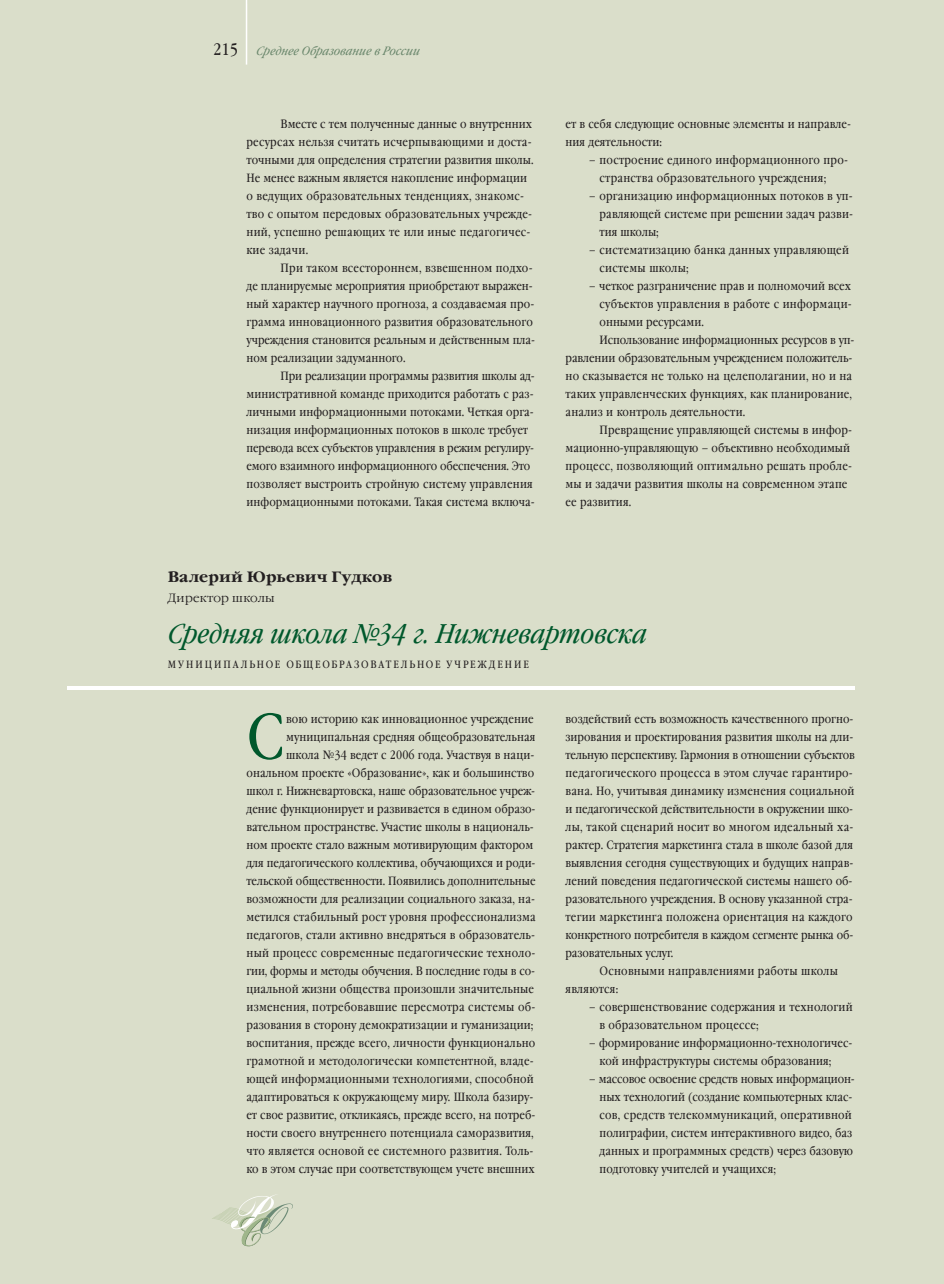
<style>
.page{position:relative;width:944px;height:1284px;background:#fff}
.page>*{position:absolute;margin:0;border:0;box-sizing:border-box;transform-origin:0 0}
.t1{font:63.45px "Garamond Book Narrow C";color:#00582c}
.t2{font:italic 27px "Garamond Book Narrow C";color:#00582c}
.t3{font:700 15px "Garamond C";letter-spacing:.02em;color:#231f20}
.t4{font:12px/18px "Garamond Book Narrow C";letter-spacing:.005em;color:#231f20}
.t5{font:italic 12px "Garamond Book Narrow C";letter-spacing:.01em;color:#69866b}
.t6{font:300 12px "Garamond C";letter-spacing:.025em;color:#231f20}
.t7{font:10.5px "Garamond Book Narrow C";letter-spacing:.205em;color:#231f20}
.s1{font-style:normal;font-size:16.5px;color:#231f20}
</style>
<div class="page">
<div style="left:0;top:0;width:943px;height:1284px;background:#dadeca"></div>
<hr style="left:68px;top:686px;width:786px;height:4px;background:#fff">
<svg style="left:212px;top:1194px;width:81px;height:52px"></svg>
<hr style="left:246px;top:0;width:1px;height:65px;background:#fff">
<p class="t5" style="left:213px;top:44px;width:210px"><span class="s1">2 1 5</span> Среднее Образование в России</p>
<p class="t4" style="left:246px;top:116px;width:288px;text-indent:34px">Вместе с тем полученные данные о внутренних ресурсах нельзя считать исчерпывающими и доста&shy;точными для определения стратегии развития школы.<br>Не менее важным является накопление информации о ведущих образовательных тенденциях, знакомс&shy;тво с опытом передовых образовательных учрежде&shy;ний, успешно решающих те или иные педагогичес&shy;кие задачи.</p>
<p class="t4" style="left:246px;top:260px;width:290px;text-indent:34px">При таком всестороннем, взвешенном подхо&shy;де планируемые мероприятия приобретают выражен&shy;ный характер научного прогноза, а создаваемая про&shy;грамма инновационного развития образовательного учреждения становится реальным и действенным пла&shy;ном реализации задуманного.</p>
<p class="t4" style="left:246px;top:368px;width:290px;text-indent:34px">При реализации программы развития школы ад&shy;министративной команде приходится работать с раз&shy;личными информационными потоками. Четкая орга&shy;низация информационных потоков в школе требует перевода всех субъектов управления в режим регулиру&shy;емого взаимного информационного обеспечения. Это позволяет выстроить стройную систему управления информационными потоками. Такая система включа-</p>
<p class="t4" style="left:565px;top:116px;width:287px">ет в себя следующие основные элементы и направле&shy;ния деятельности:</p>
<p class="t4" style="left:599px;top:152px;width:250px;text-indent:-11px">– построение единого информационного про&shy;странства образовательного учреждения;</p>
<p class="t4" style="left:599px;top:188px;width:255px;text-align:justify;text-indent:-11px">– организацию информационных потоков в уп&shy;равляющей системе при решении задач разви&shy;тия школы;</p>
<p class="t4" style="left:599px;top:242px;width:251px;text-indent:-11px">– систематизацию банка данных управляющей системы школы;</p>
<p class="t4" style="left:589px;top:278px;width:263px">– четкое разграничение прав и полномочий всех</p>
<p class="t4" style="left:599px;top:296px;width:254px">субъектов управления в работе с информаци-</p>
<p class="t4" style="left:599px;top:314px;width:106px">онными ресурсами.</p>
<p class="t4" style="left:599px;top:332px;width:256px">Использование информационных ресурсов в уп-</p>
<p class="t4" style="left:565px;top:350px;width:288px">равлении образовательным учреждением положитель-</p>
<p class="t4" style="left:565px;top:368px;width:288px">но сказывается не только на целеполагании, но и на</p>
<p class="t4" style="left:565px;top:386px;width:288px">таких управленческих функциях, как планирование,</p>
<p class="t4" style="left:565px;top:404px;width:181px">анализ и контроль деятельности.</p>
<p class="t4" style="left:599px;top:422px;width:254px">Превращение управляющей системы в инфор-</p>
<p class="t4" style="left:565px;top:440px;width:286px">мационно-управляющую – объективно необходимый</p>
<p class="t4" style="left:565px;top:458px;width:288px">процесс, позволяющий оптимально решать пробле-</p>
<p class="t4" style="left:565px;top:476px;width:283px">мы и задачи развития школы на современном этапе</p>
<p class="t4" style="left:565px;top:494px;width:67px">ее развития.</p>
<p class="t3" style="left:168px;top:568px;width:226px">Валерий Юрьевич Гудков</p>
<p class="t6" style="left:168px;top:591px;width:108px">Директор школы</p>
<h2 class="t2" style="left:168px;top:618px;width:482px">Средняя школа №34 г. Нижневартовска</h2>
<p class="t7" style="left:168px;top:658px;width:21px">Муници</p>
<p class="t7" style="left:223px;top:658px;width:43px">па льное</p>
<p class="t7" style="left:286px;top:658px;width:10px">общеобра</p>
<p class="t7" style="left:354px;top:658px;width:16px">зова</p>
<p class="t7" style="left:386px;top:658px;width:40px">тельное</p>
<p class="t7" style="left:446px;top:658px;width:26px">учреждение</p>
<h1 class="t1" style="left:246px;top:701px;width:39px">С</h1>
<p class="t4" style="left:246px;top:710px;width:291px;text-align:right">вою историю как инновационное учреждение муниципальная средняя общеобразовательная<br>школа №34 ведет с 2006 года. Участвуя в наци&shy;ональном проекте «Образование», как и большинство школ г. Нижневартовска, наше образовательное учреж&shy;дение функционирует и развивается в едином образо&shy;вательном пространстве. Участие школы в националь&shy;ном проекте стало важным мотивирующим фактором для педагогического коллектива, обучающихся и роди&shy;тельской общественности. Появились дополнительные возможности для реализации социального заказа, на&shy;метился стабильный рост уровня профессионализма педагогов, стали активно внедряться в образователь&shy;ный процесс современные педагогические техноло&shy;гии, формы и методы обучения. В последние годы в со&shy;циальной жизни общества произошли значительные изменения, потребовавшие пересмотра системы об&shy;разования в сторону демократизации и гуманизации; воспитания, прежде всего, личности функционально грамотной и методологически компетентной, владе&shy;ющей информационными технологиями, способной адаптироваться к окружающему миру. Школа базиру&shy;ет свое развитие, откликаясь, прежде всего, на потреб&shy;ности своего внутреннего потенциала саморазвития, что является основой ее системного развития. Толь&shy;ко в этом случае при соответствующем учете внешних</p>
<p class="t4" style="left:565px;top:710px;width:291px">воздействий есть возможность качественного прогно&shy;зирования и проектирования развития школы на дли&shy;тельную перспективу. Гармония в отношении субъектов педагогического процесса в этом случае гарантиро&shy;вана. Но, учитывая динамику изменения социальной и педагогической действительности в окружении шко&shy;лы, такой сценарий носит во многом идеальный ха&shy;рактер. Стратегия маркетинга стала в школе базой для выявления сегодня существующих и будущих направ&shy;лений поведения педагогической системы нашего об&shy;разовательного учреждения. В основу указанной стра&shy;тегии маркетинга положена ориентация на каждого конкретного потребителя в каждом сегменте рынка об&shy;разовательных услуг.</p>
<p class="t4" style="left:565px;top:962px;width:274px;text-indent:34px">Основными направлениями работы школы являются:</p>
<p class="t4" style="left:599px;top:998px;width:254px;text-indent:-11px">– совершенствование содержания и технологий в образовательном процессе;</p>
<p class="t4" style="left:599px;top:1034px;width:254px;text-indent:-11px">– формирование информационно-технологичес&shy;кой инфраструктуры системы образования;</p>
<p class="t4" style="left:599px;top:1070px;width:257px;text-indent:-11px">– массовое освоение средств новых информацион&shy;ных технологий (создание компьютерных клас&shy;сов, средств телекоммуникаций, оперативной полиграфии, систем интерактивного видео, баз данных и программных средств) через базовую подготовку учителей и учащихся;</p>
</div>
